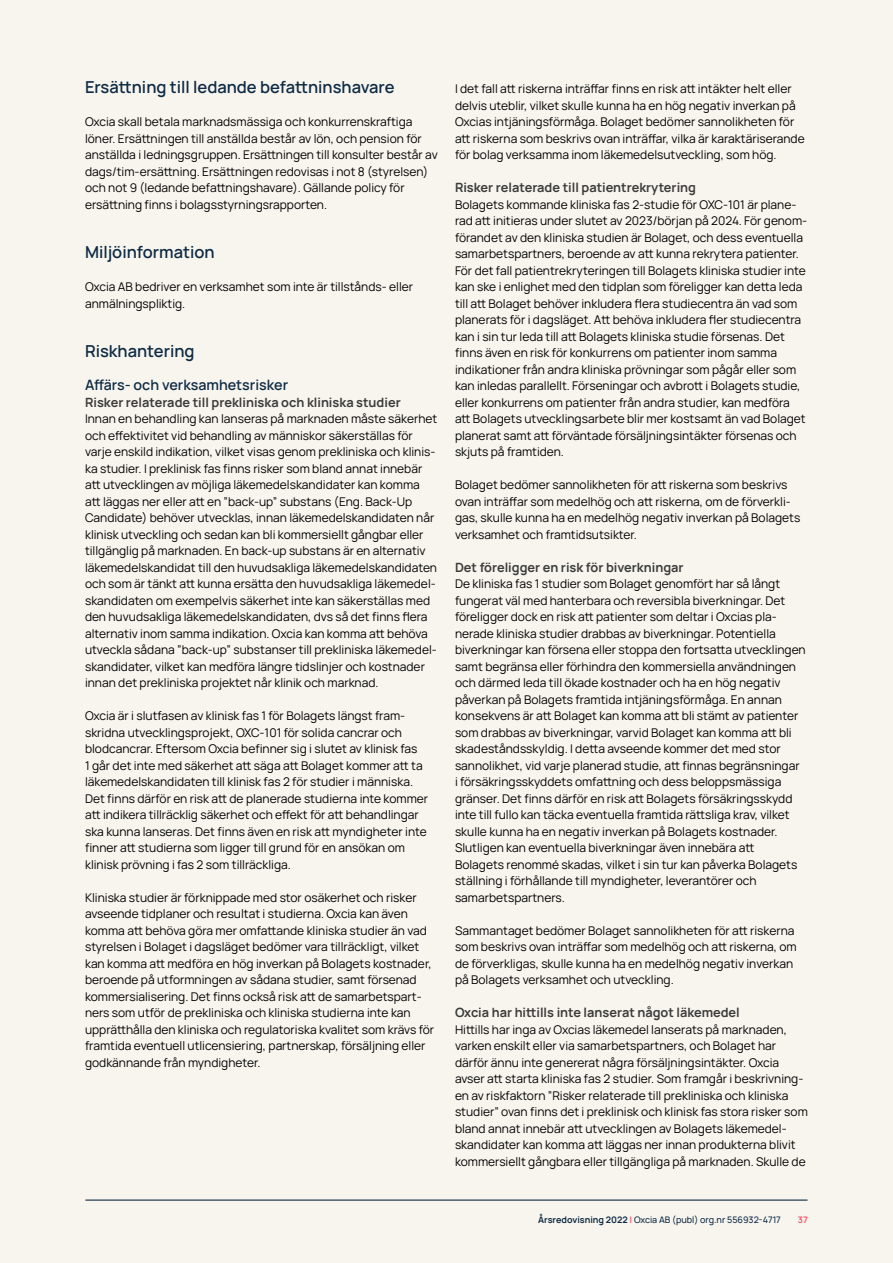
<style>
.page{position:relative;width:893px;height:1263px;background:#f7f5ee}
.page>*{position:absolute;margin:0;border:0;box-sizing:border-box;transform-origin:0 0}
.t1{font:600 16.5px "Manrope";color:#0f2b44}
.t2{font:600 14.25px "Manrope";color:#0f2b44}
.t3{font:700 12.75px "Manrope";color:#3c3c3b}
.t4{font:12px/16.5px "Manrope";color:#000}
.t5{font:500 9px "Manrope";color:#0f2b44}
.t6{font:700 9px "Manrope";color:#ed5a6c}
.s1{font-weight:700}
.s2{font-weight:700;color:#ed5a6c}
</style>
<div class="page">
<hr style="left:86px;top:1199px;width:721px;height:2px;background:#0f2b44">
<h2 class="t1" style="left:85px;top:75px;width:311px">Ersättning till ledande befattninshavare</h2>
<p class="t4" style="left:85px;top:113px;width:354px">Oxcia skall betala marknadsmässiga och konkurrenskraftiga löner. Ersättningen till anställda består av lön, och pension för anställda i ledningsgruppen. Ersättningen till konsulter består av dags/tim-ersättning. Ersättningen redovisas i not 8 (styrelsen) och not 9 (ledande befattningshavare). Gällande policy för ersättning finns i bolagsstyrningsrapporten.</p>
<h2 class="t1" style="left:85px;top:240px;width:131px">Miljöinformation</h2>
<p class="t4" style="left:85px;top:278px;width:330px">Oxcia AB bedriver en verksamhet som inte är tillstånds- eller anmälningspliktig.</p>
<h2 class="t1" style="left:85px;top:339px;width:111px">Riskhantering</h2>
<h3 class="t2" style="left:85px;top:375px;width:205px">Affärs- och verksamhetsrisker</h3>
<h4 class="t3" style="left:85px;top:393px;width:317px">Risker relaterade till prekliniska och kliniska studier</h4>
<p class="t4" style="left:85px;top:410px;width:354px">Innan en behandling kan lanseras på marknaden måste säkerhet och effektivitet vid behandling av människor säkerställas för varje enskild indikation, vilket visas genom prekliniska och klinis&shy;ka studier. I preklinisk fas finns risker som bland annat innebär att utvecklingen av möjliga läkemedelskandidater kan komma att läggas ner eller att en ”back-up” substans (Eng. Back-Up Candidate) behöver utvecklas, innan läkemedelskandidaten når klinisk utveckling och sedan kan bli kommersiellt gångbar eller tillgänglig på marknaden. En back-up substans är en alternativ läkemedelskandidat till den huvudsakliga läkemedelskandidaten och som är tänkt att kunna ersätta den huvudsakliga läkemedel&shy;skandidaten om exempelvis säkerhet inte kan säkerställas med den huvudsakliga läkemedelskandidaten, dvs så det finns flera alternativ inom samma indikation. Oxcia kan komma att behöva utveckla sådana ”back-up” substanser till prekliniska läkemedel&shy;skandidater, vilket kan medföra längre tidslinjer och kostnader innan det prekliniska projektet når klinik och marknad.</p>
<p class="t4" style="left:85px;top:707px;width:345px">Oxcia är i slutfasen av klinisk fas 1 för Bolagets längst fram&shy;skridna utvecklingsprojekt, OXC-101 för solida cancrar och blodcancrar. Eftersom Oxcia befinner sig i slutet av klinisk fas<br>1 går det inte med säkerhet att säga att Bolaget kommer att ta läkemedelskandidaten till klinisk fas 2 för studier i människa.<br>Det finns därför en risk att de planerade studierna inte kommer att indikera tillräcklig säkerhet och effekt för att behandlingar ska kunna lanseras. Det finns även en risk att myndigheter inte finner att studierna som ligger till grund för en ansökan om klinisk prövning i fas 2 som tillräckliga.</p>
<p class="t4" style="left:85px;top:888px;width:351px">Kliniska studier är förknippade med stor osäkerhet och risker avseende tidplaner och resultat i studierna. Oxcia kan även komma att behöva göra mer omfattande kliniska studier än vad styrelsen i Bolaget i dagsläget bedömer vara tillräckligt, vilket kan komma att medföra en hög inverkan på Bolagets kostnader, beroende på utformningen av sådana studier, samt försenad kommersialisering. Det finns också risk att de samarbetspart&shy;ners som utför de prekliniska och kliniska studierna inte kan upprätthålla den kliniska och regulatoriska kvalitet som krävs för framtida eventuell utlicensiering, partnerskap, försäljning eller godkännande från myndigheter.</p>
<p class="t4" style="left:455px;top:80px;width:351px">I det fall att riskerna inträffar finns en risk att intäkter helt eller delvis uteblir, vilket skulle kunna ha en hög negativ inverkan på Oxcias intjäningsförmåga. Bolaget bedömer sannolikheten för att riskerna som beskrivs ovan inträffar, vilka är karaktäriserande för bolag verksamma inom läkemedelsutveckling, som hög.</p>
<h4 class="t3" style="left:455px;top:178px;width:243px">Risker relaterade till patientrekrytering</h4>
<p class="t4" style="left:455px;top:195px;width:354px">Bolagets kommande kliniska fas 2-studie för OXC-101 är plane&shy;rad att initieras under slutet av 2023/början på 2024. För genom&shy;förandet av den kliniska studien är Bolaget, och dess eventuella samarbetspartners, beroende av att kunna rekrytera patienter.<br>För det fall patientrekryteringen till Bolagets kliniska studier inte kan ske i enlighet med den tidplan som föreligger kan detta leda till att Bolaget behöver inkludera flera studiecentra än vad som planerats för i dagsläget. Att behöva inkludera fler studiecentra kan i sin tur leda till att Bolagets kliniska studie försenas. Det finns även en risk för konkurrens om patienter inom samma indikationer från andra kliniska prövningar som pågår eller som kan inledas parallellt. Förseningar och avbrott i Bolagets studie, eller konkurrens om patienter från andra studier, kan medföra att Bolagets utvecklingsarbete blir mer kostsamt än vad Bolaget planerat samt att förväntade försäljningsintäkter försenas och skjuts på framtiden.</p>
<p class="t4" style="left:455px;top:476px;width:347px">Bolaget bedömer sannolikheten för att riskerna som beskrivs ovan inträffar som medelhög och att riskerna, om de förverkli&shy;gas, skulle kunna ha en medelhög negativ inverkan på Bolagets verksamhet och framtidsutsikter.</p>
<h4 class="t3" style="left:455px;top:558px;width:230px">Det föreligger en risk för biverkningar</h4>
<p class="t4" style="left:455px;top:575px;width:352px">De kliniska fas 1 studier som Bolaget genomfört har så långt fungerat väl med hanterbara och reversibla biverkningar. Det föreligger dock en risk att patienter som deltar i Oxcias pla&shy;nerade kliniska studier drabbas av biverkningar. Potentiella biverkningar kan försena eller stoppa den fortsatta utvecklingen samt begränsa eller förhindra den kommersiella användningen och därmed leda till ökade kostnader och ha en hög negativ påverkan på Bolagets framtida intjäningsförmåga. En annan konsekvens är att Bolaget kan komma att bli stämt av patienter som drabbas av biverkningar, varvid Bolaget kan komma att bli skadeståndsskyldig. I detta avseende kommer det med stor sannolikhet, vid varje planerad studie, att finnas begränsningar<br>i försäkringsskyddets omfattning och dess beloppsmässiga gränser. Det finns därför en risk att Bolagets försäkringsskydd inte till fullo kan täcka eventuella framtida rättsliga krav, vilket skulle kunna ha en negativ inverkan på Bolagets kostnader.<br>Slutligen kan eventuella biverkningar även innebära att Bolagets renommé skadas, vilket i sin tur kan påverka Bolagets ställning i förhållande till myndigheter, leverantörer och samarbetspartners.</p>
<p class="t4" style="left:455px;top:921px;width:343px">Sammantaget bedömer Bolaget sannolikheten för att riskerna som beskrivs ovan inträffar som medelhög och att riskerna, om de förverkligas, skulle kunna ha en medelhög negativ inverkan på Bolagets verksamhet och utveckling.</p>
<h4 class="t3" style="left:455px;top:1003px;width:286px">Oxcia har hittills inte lanserat något läkemedel</h4>
<p class="t4" style="left:455px;top:1020px;width:354px">Hittills har inga av Oxcias läkemedel lanserats på marknaden, varken enskilt eller via samarbetspartners, och Bolaget har därför ännu inte genererat några försäljningsintäkter. Oxcia avser att starta kliniska fas 2 studier. Som framgår i beskrivning&shy;en av riskfaktorn ”Risker relaterade till prekliniska och kliniska studier” ovan finns det i preklinisk och klinisk fas stora risker som bland annat innebär att utvecklingen av Bolagets läkemedel&shy;skandidater kan komma att läggas ner innan produkterna blivit kommersiellt gångbara eller tillgängliga på marknaden. Skulle de</p>
<p class="t5" style="left:538px;top:1213px;width:244px"><span class="s1">Årsredovisning 2022</span> <span class="s2">|</span> Oxcia AB (publ) org.nr 556932-4717</p>
<p class="t6" style="left:798px;top:1213px;width:12px">37</p>
</div>
